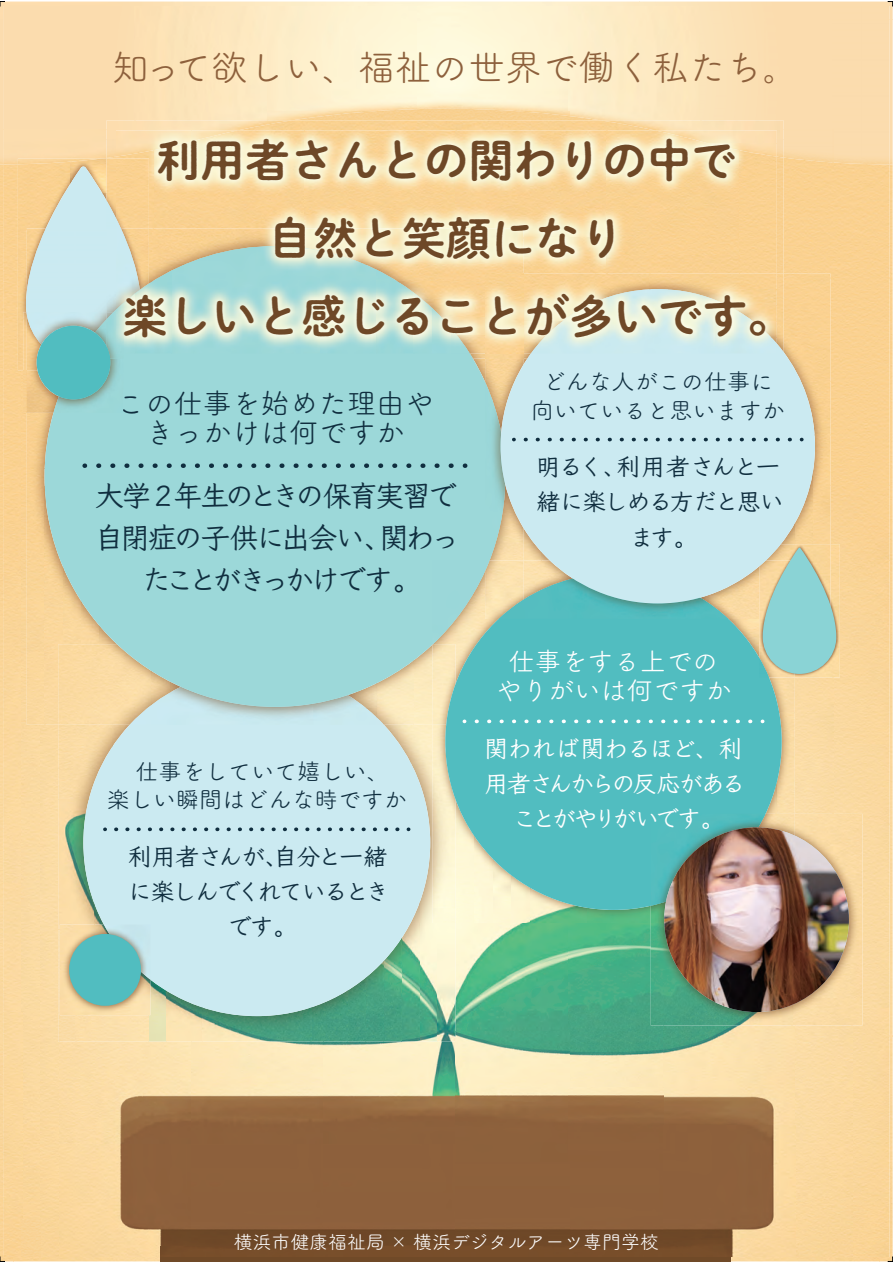
<style>
.page{position:relative;width:893px;height:1263px;background:#fff}
.page>*{position:absolute;margin:0;border:0;box-sizing:border-box;transform-origin:0 0}
.t1{font:44.55px/78px "P Shuei NM Go Std B 90 msp RKSJ H";color:#6e4827;text-align:center}
.t2{font:36.75px "Tsuku A Rd Gothic Std R 90 msp RKSJ H";color:#8d603c}
.t3{font:28.8px/42px "Klee Demibold 90 msp RKSJ H";letter-spacing:-.105em;color:#102e3f;text-align:center}
.t4{font:28.8px/28.8px "Tsuku A Rd Gothic Std R 90 msp RKSJ H";color:#102e3f;text-align:center}
.t5{font:26.25px/28.8px "Tsuku A Rd Gothic Std R 90 msp RKSJ H";color:#fff;text-align:center}
.t6{font:23.55px/35.1px "Klee Demibold 90 msp RKSJ H";letter-spacing:-.055em;color:#102e3f;text-align:center}
.t7{font:23.55px/35.1px "Klee Demibold 90 msp RKSJ H";letter-spacing:-.065em;color:#fff;text-align:center}
.t8{font:23.1px/28.8px "Tsuku A Rd Gothic Std R 90 msp RKSJ H";color:#102e3f;text-align:center}
.t9{font:18.9px "Tsuku A Rd Gothic Std R 90 msp RKSJ H";color:#fff}
</style>
<div class="page">
<img style="left:889px;top:164px;width:3px;height:872px">
<img style="left:0;top:904px;width:13px;height:357px">
<img style="left:879px;top:1036px;width:13px;height:225px">
<div style="left:160px;top:1247px;width:571px;height:14px;background:#704a28"></div>
<img style="left:377px;top:112px;width:139px;height:8px">
<img style="left:3px;top:164px;width:19px;height:1093px">
<div style="left:783px;top:164px;width:106px;height:114px;background:#fad191"></div>
<div style="left:830px;top:278px;width:59px;height:282px;background:#fad191"></div>
<img style="left:22px;top:371px;width:19px;height:886px">
<img style="left:852px;top:824px;width:37px;height:433px">
<img style="left:455px;top:923px;width:114px;height:108px">
<img style="left:569px;top:923px;width:94px;height:324px">
<img style="left:663px;top:1026px;width:189px;height:231px">
<img style="left:59px;top:1031px;width:510px;height:226px">
<img style="left:160px;top:1247px;width:571px;height:10px">
<img style="left:18px;top:164px;width:8px;height:65px">
<img style="left:18px;top:229px;width:8px;height:142px">
<img style="left:385px;top:725px;width:47px;height:37px">
<img style="left:410px;top:762px;width:22px;height:37px">
<img style="left:58px;top:799px;width:36px;height:131px">
<img style="left:420px;top:799px;width:17px;height:242px">
<img style="left:94px;top:905px;width:10px;height:20px">
<img style="left:401px;top:902px;width:19px;height:139px">
<img style="left:437px;top:923px;width:18px;height:118px">
<img style="left:58px;top:930px;width:18px;height:111px">
<img style="left:383px;top:939px;width:18px;height:102px">
<img style="left:365px;top:962px;width:18px;height:79px">
<img style="left:148px;top:980px;width:18px;height:61px">
<img style="left:347px;top:978px;width:18px;height:63px">
<img style="left:166px;top:991px;width:37px;height:50px">
<img style="left:311px;top:991px;width:36px;height:50px">
<div style="left:76px;top:1015px;width:72px;height:26px;background:#fce0ab"></div>
<img style="left:203px;top:1007px;width:108px;height:34px">
<div style="left:83px;top:669px;width:347px;height:347px;background:#cbeaf1;border-radius:50%"></div>
<svg style="left:116px;top:828px;width:293px;height:3px"></svg>
<img style="left:473px;top:359px;width:12px;height:22px">
<img style="left:27px;top:413px;width:27px;height:55px">
<img style="left:27px;top:468px;width:18px;height:257px">
<img style="left:45px;top:492px;width:18px;height:233px">
<img style="left:63px;top:567px;width:19px;height:77px">
<img style="left:82px;top:603px;width:18px;height:41px">
<img style="left:100px;top:627px;width:16px;height:17px">
<img style="left:58px;top:644px;width:94px;height:81px">
<img style="left:414px;top:645px;width:18px;height:80px">
<img style="left:152px;top:672px;width:18px;height:15px">
<img style="left:376px;top:661px;width:38px;height:64px">
<img style="left:170px;top:682px;width:10px;height:5px">
<img style="left:370px;top:684px;width:6px;height:3px">
<img style="left:130px;top:687px;width:254px;height:38px">
<div style="left:45px;top:246px;width:460px;height:461px;background:#9cd8d9;border-radius:50%"></div>
<svg style="left:98px;top:463px;width:18px;height:5px"></svg>
<svg style="left:127px;top:463px;width:327px;height:5px"></svg>
<img style="left:769px;top:677px;width:26px;height:35px">
<img style="left:776px;top:712px;width:19px;height:102px">
<img style="left:455px;top:800px;width:19px;height:123px">
<img style="left:766px;top:788px;width:10px;height:26px">
<img style="left:474px;top:837px;width:19px;height:86px">
<img style="left:493px;top:860px;width:19px;height:63px">
<img style="left:512px;top:876px;width:19px;height:47px">
<img style="left:531px;top:889px;width:56px;height:34px">
<img style="left:587px;top:906px;width:64px;height:17px">
<img style="left:432px;top:645px;width:23px;height:278px">
<img style="left:433px;top:619px;width:65px;height:65px">
<img style="left:432px;top:572px;width:53px;height:73px">
<img style="left:729px;top:619px;width:30px;height:37px">
<div style="left:445px;top:574px;width:337px;height:336px;background:#51bdc0;border-radius:50%"></div>
<img style="left:783px;top:274px;width:47px;height:107px">
<img style="left:523px;top:359px;width:4px;height:6px">
<img style="left:801px;top:381px;width:29px;height:54px">
<img style="left:812px;top:435px;width:18px;height:109px">
<img style="left:794px;top:479px;width:18px;height:65px">
<img style="left:781px;top:525px;width:13px;height:19px">
<img style="left:523px;top:527px;width:18px;height:34px">
<img style="left:541px;top:551px;width:10px;height:10px">
<img style="left:485px;top:359px;width:38px;height:202px">
<img style="left:485px;top:382px;width:20px;height:179px">
<img style="left:485px;top:561px;width:274px;height:58px">
<svg style="left:485px;top:561px;width:4px;height:10px"></svg>
<img style="left:498px;top:579px;width:230px;height:40px">
<div style="left:501px;top:289px;width:314px;height:314px;background:#cbeaf1;border-radius:50%"></div>
<svg style="left:525px;top:438px;width:277px;height:3px"></svg>
<svg style="left:476px;top:720px;width:16px;height:3px"></svg>
<svg style="left:501px;top:720px;width:252px;height:3px"></svg>
<img style="left:23px;top:312px;width:4px;height:101px">
<img style="left:27px;top:371px;width:26px;height:42px">
<img style="left:27px;top:364px;width:11px;height:7px">
<img style="left:53px;top:364px;width:64px;height:49px">
<div style="left:37px;top:326px;width:73px;height:73px;background:#51bdc0;border-radius:50%"></div>
<img style="left:60px;top:925px;width:90px;height:90px">
<img style="left:104px;top:925px;width:46px;height:55px">
<div style="left:69px;top:934px;width:72px;height:72px;background:#51bdc0;border-radius:50%"></div>
<img style="left:795px;top:544px;width:45px;height:133px">
<img style="left:759px;top:566px;width:36px;height:111px">
<img style="left:759px;top:658px;width:10px;height:19px">
<img style="left:781px;top:544px;width:49px;height:4px">
<svg style="left:762px;top:548px;width:74px;height:126px;background:#a8d0c1"></svg>
<img style="left:889px;top:19px;width:3px;height:145px">
<img style="left:267px;top:112px;width:110px;height:8px">
<img style="left:516px;top:112px;width:53px;height:8px">
<img style="left:783px;top:129px;width:50px;height:35px">
<img style="left:473px;top:353px;width:50px;height:6px">
<svg style="left:523px;top:353px;width:4px;height:6px"></svg>
<img style="left:527px;top:344px;width:256px;height:15px">
<img style="left:106px;top:120px;width:189px;height:19px">
<img style="left:595px;top:120px;width:188px;height:19px">
<img style="left:106px;top:139px;width:10px;height:15px">
<img style="left:777px;top:139px;width:6px;height:19px">
<img style="left:154px;top:130px;width:453px;height:108px">
<img style="left:607px;top:130px;width:132px;height:144px">
<div style="left:739px;top:157px;width:38px;height:117px;background:#fad191"></div>
<img style="left:523px;top:238px;width:84px;height:36px">
<img style="left:141px;top:158px;width:8px;height:70px">
<svg style="left:26px;top:154px;width:115px;height:210px;background:#cad9c8"></svg>
<img style="left:149px;top:228px;width:374px;height:36px">
<img style="left:451px;top:300px;width:34px;height:18px">
<img style="left:140px;top:228px;width:9px;height:36px">
<img style="left:116px;top:228px;width:24px;height:62px">
<img style="left:172px;top:246px;width:205px;height:102px">
<img style="left:134px;top:264px;width:38px;height:89px">
<img style="left:377px;top:264px;width:37px;height:82px">
<img style="left:116px;top:290px;width:19px;height:63px">
<img style="left:414px;top:282px;width:19px;height:64px">
<img style="left:432px;top:300px;width:19px;height:46px">
<img style="left:451px;top:324px;width:19px;height:29px">
<img style="left:523px;top:274px;width:72px;height:47px">
<img style="left:650px;top:274px;width:127px;height:15px">
<img style="left:523px;top:321px;width:8px;height:32px">
<img style="left:485px;top:274px;width:38px;height:79px">
<img style="left:531px;top:289px;width:246px;height:64px">
<img style="left:116px;top:312px;width:8px;height:41px">
<img style="left:116px;top:130px;width:76px;height:27px">
<img style="left:191px;top:130px;width:51px;height:14px">
<img style="left:644px;top:130px;width:133px;height:14px">
<img style="left:701px;top:143px;width:76px;height:14px">
<img style="left:792px;top:814px;width:70px;height:212px">
<img style="left:651px;top:923px;width:141px;height:103px">
<img style="left:651px;top:814px;width:144px;height:109px">
<img style="left:651px;top:814px;width:114px;height:92px">
<img style="left:664px;top:827px;width:185px;height:185px;border-radius:50%">
<svg style="left:0;top:1257px;width:5px;height:5px"></svg>
<svg style="left:0;top:2px;width:5px;height:4px"></svg>
<svg style="left:888px;top:2px;width:5px;height:4px"></svg>
<svg style="left:888px;top:1257px;width:5px;height:5px"></svg>
<h2 class="t2" style="left:112px;top:53px;width:688px">知って欲しい、福祉の世界で働く私たち。</h2>
<h1 class="t1" style="left:123px;top:127px;width:671px">利用者さんとの関わりの中で<br>自然と笑顔になり<br>楽しいと感じることが多いです。</h1>
<p class="t4" style="left:116px;top:393px;width:319px">この仕事を始めた理由やきっかけは何ですか</p>
<p class="t3" style="left:95px;top:478px;width:367px">大学 2 年生のときの保育実習で自閉症の子供に出会い、関わったことがきっかけです。</p>
<p class="t8" style="left:107px;top:760px;width:302px">仕事をしていて嬉しい、<br>楽しい瞬間はどんな時ですか</p>
<p class="t6" style="left:128px;top:842px;width:263px">利用者さんが、自分と一緒に楽しんでくれているときです。</p>
<p class="t8" style="left:531px;top:370px;width:256px">どんな人がこの仕事に向いていると思いますか</p>
<p class="t6" style="left:536px;top:452px;width:248px">明るく、利用者さんと一緒に楽しめる方だと思います。</p>
<p class="t5" style="left:495px;top:650px;width:238px">仕事をする上でのやりがいは何ですか</p>
<p class="t7" style="left:484px;top:734px;width:263px">関われば関わるほど、利用者さんからの反応があることがやりがいです。</p>
<p class="t9" style="left:234px;top:1235px;width:427px">横浜市健康福祉局 × 横浜デジタルアーツ専門学校</p>
</div>
